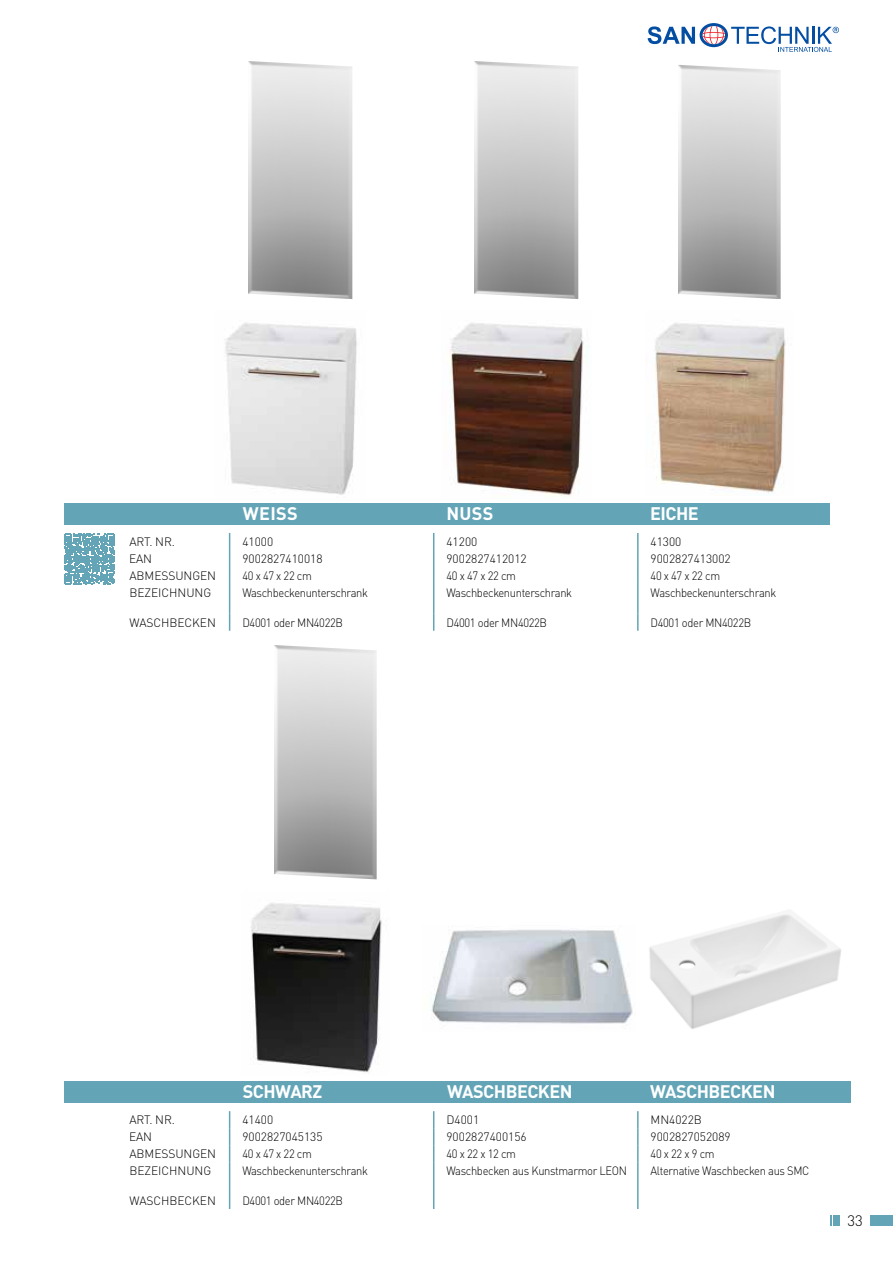
<style>
.page{position:relative;width:893px;height:1263px;background:#fff}
.page>*{position:absolute;margin:0;border:0;box-sizing:border-box;transform-origin:0 0}
.t1{font:700 18px "DIN Pro";letter-spacing:-.03em;color:#fff}
.t2{font:300 15px "DIN Pro";color:#000}
.t3{font:300 12px "DIN Pro";letter-spacing:-.03em;color:#000;scale:.93 1}
.t4{font:300 12px "DIN Pro";color:#000}
.t5{font:300 12px "DIN Pro";letter-spacing:-.005em;color:#000}
.t6{font:300 12px "DIN Pro";letter-spacing:-.03em;color:#000}
</style>
<div class="page">
<div style="left:64px;top:1081px;width:787px;height:22px;background:#63a5b7"></div>
<hr style="left:229px;top:1162px;width:1px;height:30px;background:#63a5b7">
<hr style="left:433px;top:1162px;width:1px;height:30px;background:#63a5b7">
<svg style="left:229px;top:1192px;width:1px;height:17px"></svg>
<svg style="left:433px;top:1192px;width:1px;height:17px"></svg>
<svg style="left:229px;top:1111px;width:1px;height:51px"></svg>
<svg style="left:433px;top:1111px;width:1px;height:51px"></svg>
<svg style="left:637px;top:1111px;width:2px;height:51px"></svg>
<hr style="left:637px;top:1162px;width:2px;height:30px;background:#63a5b7">
<svg style="left:637px;top:1192px;width:2px;height:17px"></svg>
<div style="left:64px;top:503px;width:765px;height:21px;background:#63a5b7"></div>
<svg style="left:229px;top:533px;width:1px;height:51px"></svg>
<svg style="left:637px;top:533px;width:2px;height:51px"></svg>
<hr style="left:229px;top:584px;width:1px;height:30px;background:#63a5b7">
<hr style="left:433px;top:584px;width:1px;height:30px;background:#63a5b7">
<hr style="left:637px;top:584px;width:2px;height:30px;background:#63a5b7">
<svg style="left:229px;top:614px;width:1px;height:17px"></svg>
<svg style="left:433px;top:614px;width:1px;height:17px"></svg>
<svg style="left:637px;top:614px;width:2px;height:17px"></svg>
<svg style="left:433px;top:533px;width:1px;height:51px"></svg>
<svg style="left:64px;top:534px;width:51px;height:50px"></svg>
<img style="left:655px;top:323px;width:131px;height:171px">
<img style="left:678px;top:65px;width:103px;height:234px">
<img style="left:250px;top:903px;width:132px;height:171px">
<img style="left:274px;top:645px;width:103px;height:234px">
<img style="left:225px;top:323px;width:132px;height:172px">
<img style="left:248px;top:61px;width:104px;height:238px">
<img style="left:449px;top:323px;width:135px;height:173px">
<img style="left:474px;top:61px;width:104px;height:238px">
<img style="left:431px;top:929px;width:202px;height:95px">
<img style="left:649px;top:910px;width:192px;height:119px">
<div style="left:870px;top:1215px;width:23px;height:11px;background:#63a5b7"></div>
<hr style="left:836px;top:1215px;width:4px;height:11px;background:#63a5b7">
<svg style="left:831px;top:1215px;width:5px;height:11px"></svg>
<svg style="left:648px;top:23px;width:191px;height:29px"></svg>
<h1 class="t1" style="left:243px;top:499px;width:56px">WEISS</h1>
<h1 class="t1" style="left:446px;top:499px;width:49px">NUSS</h1>
<h1 class="t1" style="left:650px;top:499px;width:50px">EICHE</h1>
<p class="t6" style="left:129px;top:532px;width:47px">ART. NR.</p>
<p class="t4" style="left:242px;top:532px;width:32px">41000</p>
<p class="t4" style="left:446px;top:532px;width:32px">41200</p>
<p class="t4" style="left:651px;top:532px;width:32px">41300</p>
<p class="t4" style="left:129px;top:549px;width:24px">EAN</p>
<p class="t4" style="left:242px;top:549px;width:82px">9002827410018</p>
<p class="t4" style="left:446px;top:549px;width:82px">9002827412012</p>
<p class="t4" style="left:651px;top:549px;width:82px">9002827413002</p>
<p class="t5" style="left:129px;top:566px;width:88px">ABMESSUNGEN</p>
<p class="t3" style="left:242px;top:566px;width:76px">40 x 47 x 22 cm</p>
<p class="t3" style="left:446px;top:566px;width:76px">40 x 47 x 22 cm</p>
<p class="t3" style="left:651px;top:566px;width:76px">40 x 47 x 22 cm</p>
<p class="t5" style="left:129px;top:583px;width:83px">BEZEICHNUNG</p>
<p class="t3" style="left:242px;top:583px;width:137px">Waschbeckenunterschrank</p>
<p class="t3" style="left:446px;top:583px;width:137px">Waschbeckenunterschrank</p>
<p class="t3" style="left:651px;top:583px;width:137px">Waschbeckenunterschrank</p>
<p class="t5" style="left:129px;top:613px;width:88px">WASCHBECKEN</p>
<p class="t3" style="left:242px;top:613px;width:110px">D4001 oder MN4022B</p>
<p class="t3" style="left:446px;top:613px;width:110px">D4001 oder MN4022B</p>
<p class="t3" style="left:651px;top:613px;width:110px">D4001 oder MN4022B</p>
<h1 class="t1" style="left:243px;top:1077px;width:81px">SCHWARZ</h1>
<h1 class="t1" style="left:447px;top:1077px;width:127px">WASCHBECKEN</h1>
<h1 class="t1" style="left:650px;top:1077px;width:127px">WASCHBECKEN</h1>
<p class="t6" style="left:129px;top:1110px;width:47px">ART. NR.</p>
<p class="t4" style="left:242px;top:1110px;width:32px">41400</p>
<p class="t4" style="left:446px;top:1110px;width:34px">D4001</p>
<p class="t4" style="left:651px;top:1110px;width:53px">MN4022B</p>
<p class="t4" style="left:129px;top:1127px;width:24px">EAN</p>
<p class="t4" style="left:242px;top:1127px;width:82px">9002827045135</p>
<p class="t4" style="left:446px;top:1127px;width:82px">9002827400156</p>
<p class="t4" style="left:651px;top:1127px;width:82px">9002827052089</p>
<p class="t5" style="left:129px;top:1144px;width:88px">ABMESSUNGEN</p>
<p class="t3" style="left:242px;top:1144px;width:76px">40 x 47 x 22 cm</p>
<p class="t3" style="left:446px;top:1144px;width:76px">40 x 22 x 12 cm</p>
<p class="t3" style="left:651px;top:1144px;width:70px">40 x 22 x 9 cm</p>
<p class="t5" style="left:129px;top:1161px;width:83px">BEZEICHNUNG</p>
<p class="t3" style="left:242px;top:1161px;width:137px">Waschbeckenunterschrank</p>
<p class="t3" style="left:446px;top:1161px;width:196px">Waschbecken aus Kunstmarmor LEON</p>
<p class="t3" style="left:651px;top:1161px;width:172px">Alternative Waschbecken aus SMC</p>
<p class="t5" style="left:129px;top:1191px;width:88px">WASCHBECKEN</p>
<p class="t3" style="left:242px;top:1191px;width:110px">D4001 oder MN4022B</p>
<p class="t2" style="left:847px;top:1209px;width:17px">33</p>
</div>
